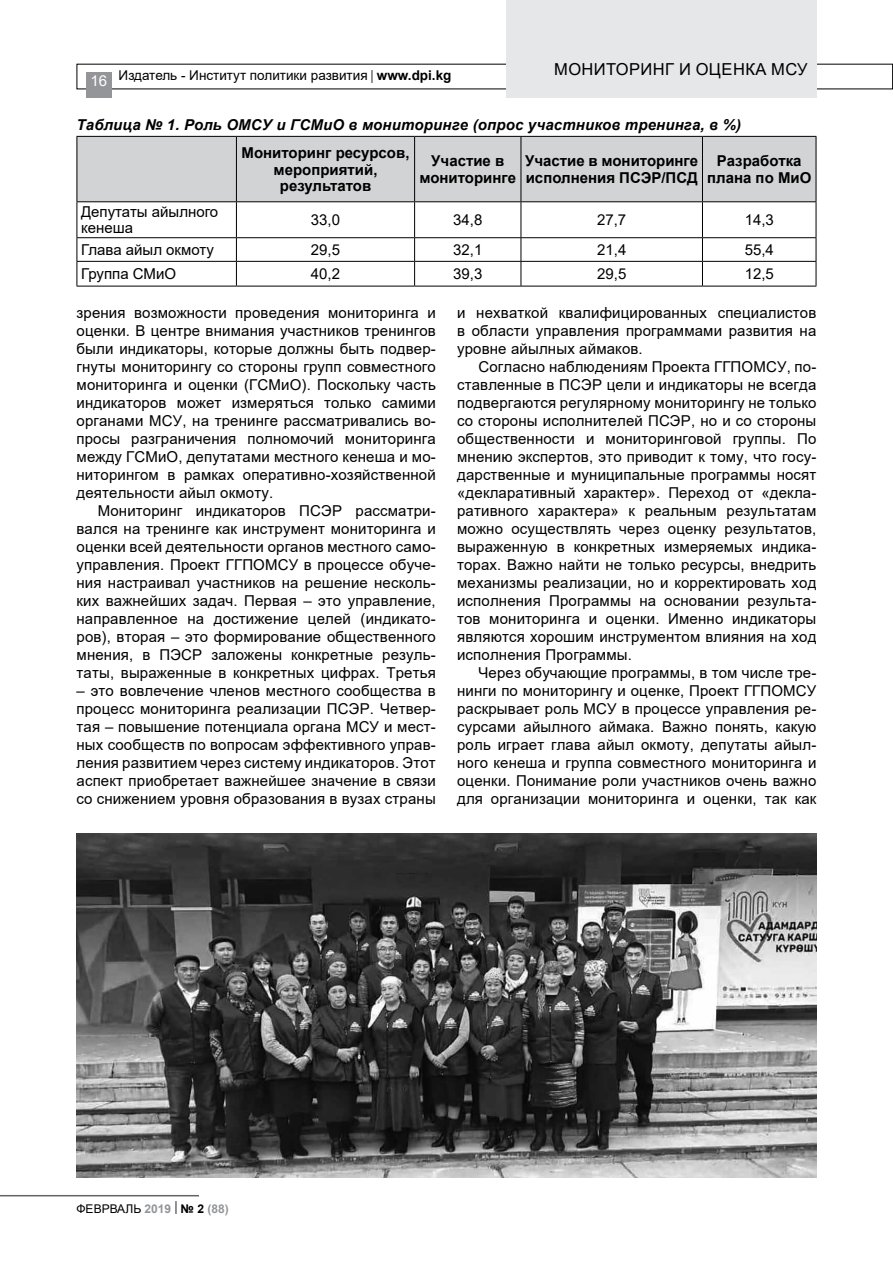
<style>
.page{position:relative;width:893px;height:1263px;background:#fff}
.page>*{position:absolute;margin:0;border:0;box-sizing:border-box;transform-origin:0 0}
.t1{font:16.5px "Arial";letter-spacing:.025em;color:#000}
.t2{font:15px/18px "Arial";letter-spacing:.01em;color:#000;text-align:justify}
.t3{font:700 15px/16.5px "Arial";color:#000;text-align:center}
.t4{font:italic 700 15px "Arial";letter-spacing:.01em;color:#000}
.t5{font:13.5px "Arial";color:#000}
.t6{font:12px "Arial";color:#000}
.s1{font-size:15px;color:#fff}
.s2{font-weight:700}
.s3{font-weight:700;color:#939598}
.s4{font-size:13.5px}
</style>
<div class="page">
<div style="left:86px;top:72px;width:26px;height:26px;background:#939598"></div>
<div style="left:506px;top:0;width:310px;height:98px;background:#e6e7e8"></div>
<hr style="left:0;top:1195px;width:199px;height:1px;background:#636466">
<div style="left:78px;top:137px;width:738px;height:64px;background:#d1d3d4"></div>
<svg style="left:78px;top:202px;width:738px;height:84px"></svg>
<hr style="left:77px;top:137px;width:1px;height:64px;background:#000">
<hr style="left:77px;top:136px;width:159px;height:1px;background:#000">
<hr style="left:236px;top:136px;width:179px;height:1px;background:#000">
<hr style="left:415px;top:136px;width:106px;height:1px;background:#000">
<hr style="left:521px;top:136px;width:181px;height:1px;background:#000">
<hr style="left:702px;top:136px;width:114px;height:1px;background:#000">
<hr style="left:77px;top:202px;width:1px;height:35px;background:#000">
<svg style="left:77px;top:238px;width:1px;height:48px"></svg>
<hr style="left:77px;top:201px;width:159px;height:1px;background:#000">
<hr style="left:236px;top:201px;width:179px;height:1px;background:#000">
<hr style="left:415px;top:201px;width:106px;height:1px;background:#000">
<hr style="left:521px;top:201px;width:181px;height:1px;background:#000">
<hr style="left:702px;top:201px;width:114px;height:1px;background:#000">
<hr style="left:77px;top:237px;width:159px;height:1px;background:#000">
<hr style="left:236px;top:237px;width:179px;height:1px;background:#000">
<hr style="left:415px;top:237px;width:106px;height:1px;background:#000">
<hr style="left:521px;top:237px;width:181px;height:1px;background:#000">
<hr style="left:702px;top:237px;width:114px;height:1px;background:#000">
<hr style="left:77px;top:261px;width:159px;height:1px;background:#000">
<hr style="left:236px;top:261px;width:179px;height:1px;background:#000">
<hr style="left:415px;top:261px;width:106px;height:1px;background:#000">
<hr style="left:521px;top:261px;width:181px;height:1px;background:#000">
<hr style="left:702px;top:261px;width:114px;height:1px;background:#000">
<hr style="left:77px;top:286px;width:159px;height:1px;background:#000">
<hr style="left:236px;top:286px;width:179px;height:1px;background:#000">
<hr style="left:415px;top:286px;width:106px;height:1px;background:#000">
<hr style="left:521px;top:286px;width:181px;height:1px;background:#000">
<hr style="left:702px;top:286px;width:114px;height:1px;background:#000">
<hr style="left:236px;top:137px;width:1px;height:64px;background:#000">
<hr style="left:414px;top:137px;width:1px;height:64px;background:#000">
<hr style="left:521px;top:137px;width:1px;height:64px;background:#000">
<hr style="left:702px;top:137px;width:1px;height:64px;background:#000">
<hr style="left:816px;top:137px;width:1px;height:64px;background:#000">
<hr style="left:236px;top:202px;width:1px;height:35px;background:#000">
<hr style="left:414px;top:202px;width:1px;height:35px;background:#000">
<hr style="left:521px;top:202px;width:1px;height:35px;background:#000">
<hr style="left:702px;top:202px;width:1px;height:35px;background:#000">
<hr style="left:816px;top:202px;width:1px;height:35px;background:#000">
<svg style="left:236px;top:238px;width:1px;height:48px"></svg>
<svg style="left:414px;top:238px;width:1px;height:48px"></svg>
<svg style="left:521px;top:238px;width:1px;height:48px"></svg>
<svg style="left:702px;top:238px;width:1px;height:48px"></svg>
<svg style="left:816px;top:238px;width:1px;height:48px"></svg>
<img style="left:77px;top:833px;width:739px;height:345px">
<p class="t5" style="left:90px;top:66px;width:363px"><span class="s1">16</span> Издатель - Институт политики развития | <span class="s2">www.dpi.kg</span></p>
<p class="t1" style="left:554px;top:58px;width:255px">МОНИТОРИНГ И ОЦЕНКА МСУ</p>
<p class="t4" style="left:77px;top:115px;width:666px">Таблица № 1. Роль ОМСУ и ГСМиО в мониторинге (опрос участников тренинга, в %)</p>
<p class="t3" style="left:242px;top:145px;width:169px">Мониторинг ресурсов, мероприятий, результатов</p>
<p class="t3" style="left:419px;top:153px;width:98px">Участие в мониторинге</p>
<p class="t3" style="left:525px;top:153px;width:175px;text-align:left">Участие в мониторинге исполнения ПСЭР/ПСД</p>
<p class="t3" style="left:707px;top:153px;width:106px">Разработка плана по МиО</p>
<p class="t2" style="left:81px;top:203px;width:139px;line-height:16.5px">Депутаты айылного кенеша</p>
<p class="t2" style="left:311px;top:211px;width:31px">33,0</p>
<p class="t2" style="left:453px;top:211px;width:31px">34,8</p>
<p class="t2" style="left:597px;top:211px;width:31px">27,7</p>
<p class="t2" style="left:745px;top:211px;width:31px">14,3</p>
<p class="t2" style="left:81px;top:241px;width:134px">Глава айыл окмоту</p>
<p class="t2" style="left:311px;top:241px;width:31px">29,5</p>
<p class="t2" style="left:453px;top:241px;width:31px">32,1</p>
<p class="t2" style="left:597px;top:241px;width:31px">21,4</p>
<p class="t2" style="left:745px;top:241px;width:31px">55,4</p>
<p class="t2" style="left:81px;top:265px;width:96px">Группа СМиО</p>
<p class="t2" style="left:311px;top:265px;width:31px">40,2</p>
<p class="t2" style="left:453px;top:265px;width:31px">39,3</p>
<p class="t2" style="left:597px;top:265px;width:31px">29,5</p>
<p class="t2" style="left:745px;top:265px;width:31px">12,5</p>
<p class="t2" style="left:77px;top:304px;width:361px">зрения возможности проведения мониторинга и оценки. В центре внимания участников тренингов были индикаторы, которые должны быть подвер&shy;гнуты мониторингу со стороны групп совместного мониторинга и оценки (ГСМиО). Поскольку часть индикаторов может измеряться только самими органами МСУ, на тренинге рассматривались во&shy;просы разграничения полномочий мониторинга между ГСМиО, депутатами местного кенеша и мо&shy;ниторингом в рамках оперативно-хозяйственной деятельности айыл окмоту.</p>
<p class="t2" style="left:77px;top:502px;width:361px;text-indent:21px">Мониторинг индикаторов ПСЭР рассматри&shy;вался на тренинге как инструмент мониторинга и оценки всей деятельности органов местного само&shy;управления. Проект ГГПОМСУ в процессе обуче&shy;ния настраивал участников на решение несколь&shy;ких важнейших задач. Первая – это управление, направленное на достижение целей (индикато&shy;ров), вторая – это формирование общественного мнения, в ПЭСР заложены конкретные резуль&shy;таты, выраженные в конкретных цифрах. Третья</p>
<p class="t2" style="left:77px;top:682px;width:361px">– это вовлечение членов местного сообщества в процесс мониторинга реализации ПСЭР. Четвер&shy;тая – повышение потенциала органа МСУ и мест&shy;ных сообществ по вопросам эффективного управ&shy;ления развитием через систему индикаторов. Этот аспект приобретает важнейшее значение в связи со снижением уровня образования в вузах страны</p>
<p class="t2" style="left:457px;top:304px;width:361px">и нехваткой квалифицированных специалистов в области управления программами развития на уровне айылных аймаков.</p>
<p class="t2" style="left:457px;top:358px;width:361px;text-indent:21px">Согласно наблюдениям Проекта ГГПОМСУ, по&shy;ставленные в ПСЭР цели и индикаторы не всегда подвергаются регулярному мониторингу не только со стороны исполнителей ПСЭР, но и со стороны общественности и мониторинговой группы. По мнению экспертов, это приводит к тому, что госу&shy;дарственные и муниципальные программы носят «декларативный характер». Переход от «декла&shy;ративного характера» к реальным результатам можно осуществлять через оценку результатов, выраженную в конкретных измеряемых индика&shy;торах. Важно найти не только ресурсы, внедрить механизмы реализации, но и корректировать ход исполнения Программы на основании результа&shy;тов мониторинга и оценки. Именно индикаторы являются хорошим инструментом влияния на ход исполнения Программы.</p>
<p class="t2" style="left:457px;top:664px;width:361px;text-indent:21px">Через обучающие программы, в том числе тре&shy;нинги по мониторингу и оценке, Проект ГГПОМСУ раскрывает роль МСУ в процессе управления ре&shy;сурсами айылного аймака. Важно понять, какую роль играет глава айыл окмоту, депутаты айыл&shy;ного кенеша и группа совместного мониторинга и оценки. Понимание роли участников очень важно для организации мониторинга и оценки, так как</p>
<p class="t6" style="left:77px;top:1200px;width:154px">ФЕВРВАЛЬ <span class="s3">2019</span> <span class="s4">|</span> <span class="s2">№ 2</span> <span class="s3">(88)</span></p>
</div>
